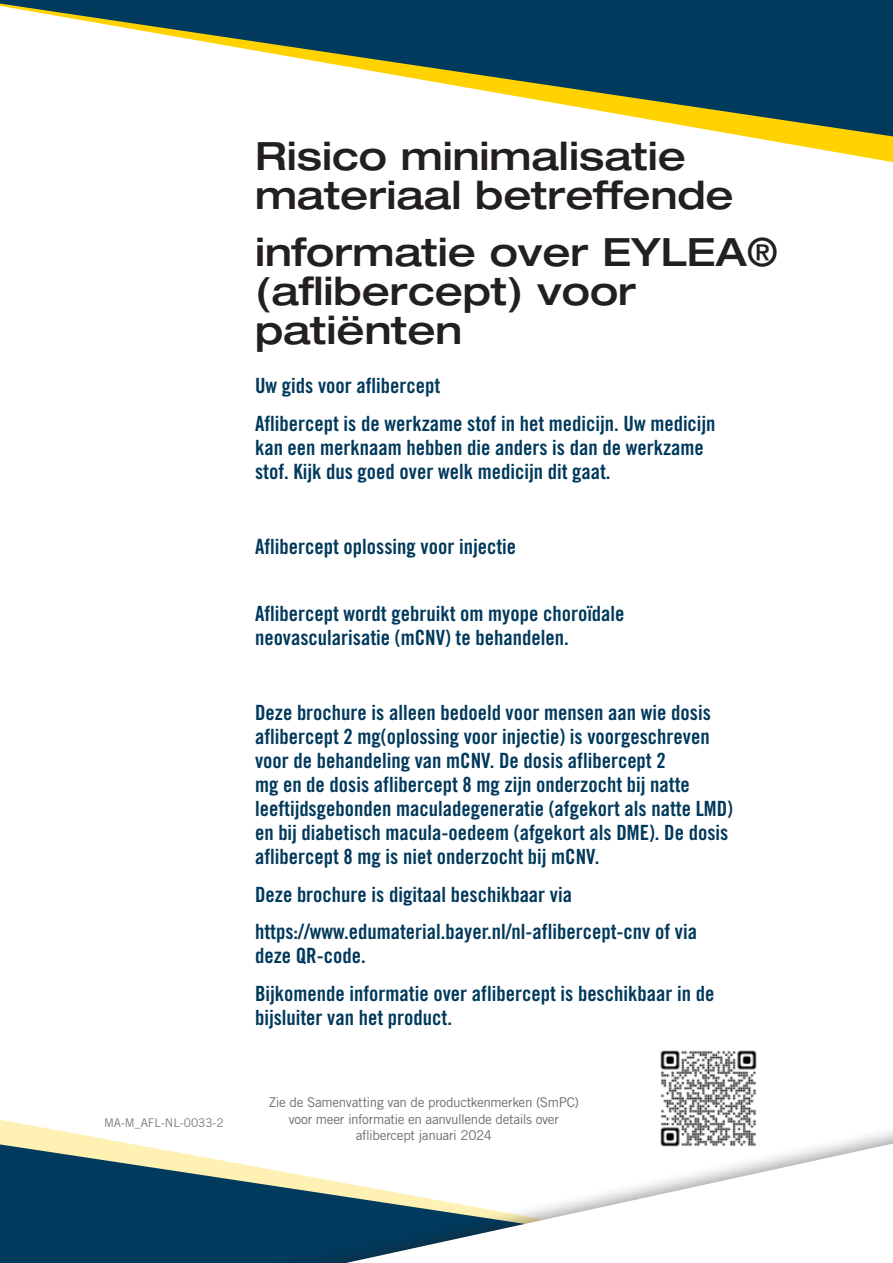
<style>
.page{position:relative;width:893px;height:1263px;background:#fff}
.page>*{position:absolute;margin:0;border:0;box-sizing:border-box;transform-origin:0 0}
.t1{font:500 expanded 39px/39px "Helvetica Neue LT Std";color:#231f20}
.t2{font:21px/24px "Trade Gothic LT Std Bd Cn 20";color:#00395c}
.t3{font:13.5px/16.5px "Trade Gothic LT Std";letter-spacing:-.025em;color:#6c6d70;text-align:center}
.blue_box_type{font:12px "Trade Gothic LT Std";letter-spacing:-.005em;color:#7a7c7f}
</style>
<div class="page">
<svg style="left:744px;top:136px;width:149px;height:26px"></svg>
<svg style="left:0;top:0;width:893px;height:136px;fill:#003a5d"></svg>
<svg style="left:0;top:1119px;width:131px;height:25px"></svg>
<svg style="left:0;top:1144px;width:245px;height:119px;fill:#003a5d"></svg>
<div style="left:245px;top:1123px;width:648px;height:140px;background:#231f20;opacity:.4"></div>
<svg style="left:346px;top:1143px;width:547px;height:120px"></svg>
<img style="left:651px;top:1050px;width:113px;height:104px">
<p class="blue_box_type" style="left:104px;top:1116px;width:121px">MA-M_AFL-NL-0033-2</p>
<p class="t1" style="left:255px;top:136px;width:480px">Risico minimalisatie materiaal betreffende</p>
<p class="t1" style="left:255px;top:232px;width:524px">informatie over EYLEA® (aflibercept) voor patiënten</p>
<p class="t2" style="left:255px;top:373px;width:187px">Uw gids voor aflibercept</p>
<p class="t2" style="left:255px;top:411px;width:462px">Aflibercept is de werkzame stof in het medicijn. Uw medicijn kan een merknaam hebben die anders is dan de werkzame stof. Kijk dus goed over welk medicijn dit gaat.</p>
<p class="t2" style="left:255px;top:534px;width:263px">Aflibercept oplossing voor injectie</p>
<p class="t2" style="left:255px;top:601px;width:371px">Aflibercept wordt gebruikt om myope choroïdale neovascularisatie (mCNV) te behandelen.</p>
<p class="t2" style="left:255px;top:700px;width:480px">Deze brochure is alleen bedoeld voor mensen aan wie dosis aflibercept 2 mg(oplossing voor injectie) is voorgeschreven voor de behandeling van mCNV. De dosis aflibercept 2<br>mg en de dosis aflibercept 8 mg zijn onderzocht bij natte leeftijdsgebonden maculadegeneratie (afgekort als natte LMD) en bij diabetisch macula-oedeem (afgekort als DME). De dosis aflibercept 8 mg is niet onderzocht bij mCNV.</p>
<p class="t2" style="left:255px;top:882px;width:319px">Deze brochure is digitaal beschikbaar via</p>
<p class="t2" style="left:255px;top:919px;width:443px">https://www.edumaterial.bayer.nl/nl-aflibercept-cnv of via deze QR-code.</p>
<p class="t2" style="left:255px;top:981px;width:461px">Bijkomende informatie over aflibercept is beschikbaar in de bijsluiter van het product.</p>
<p class="t3" style="left:269px;top:1094px;width:312px">Zie de Samenvatting van de productkenmerken (SmPC) voor meer informatie en aanvullende details over aflibercept januari 2024</p>
</div>
